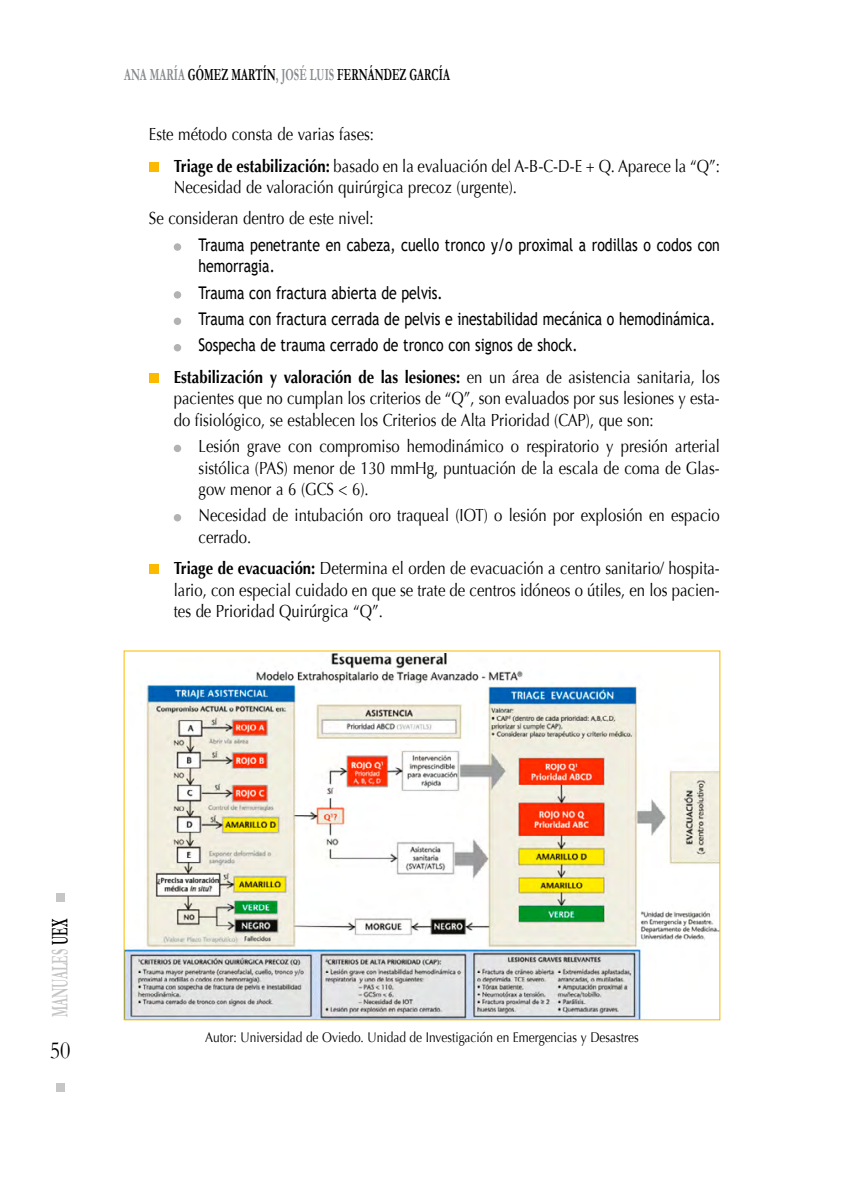
<style>
.page{position:relative;width:844px;height:1191px;background:#fff}
.page>*{position:absolute;margin:0;border:0;box-sizing:border-box;transform-origin:0 0}
.t1{font:700 24.5px "Garamond";color:#c6c6c6;scale:.5 1}
.t2{font:24.5px "Garamond";color:#000;scale:.9 1}
.t3{font:17.5px/21.3px "Optima";color:#000;scale:.85 1}
.t4{font:17.5px/26.4px "Trebuchet MS";color:#000;scale:.8 1}
.t5{font:700 17.5px "Garamond";letter-spacing:.01em;color:#000;scale:.6 1}
.t6{font:14px "Optima";color:#000;scale:.85 1}
.s1{color:#878a8e}
.s2{font-weight:700}
.s3{color:#000}
</style>
<div class="page">
<div style="left:56px;top:1082px;width:8px;height:9px;background:#c6c6c6"></div>
<div style="left:56px;top:893px;width:8px;height:9px;background:#c6c6c6"></div>
<div style="left:149px;top:162px;width:10px;height:9px;background:#fbba00"></div>
<div style="left:174px;top:243px;width:7px;height:8px;background:#b3b2b2;border-radius:50%"></div>
<div style="left:174px;top:291px;width:7px;height:8px;background:#b3b2b2;border-radius:50%"></div>
<div style="left:174px;top:317px;width:7px;height:8px;background:#b3b2b2;border-radius:50%"></div>
<div style="left:174px;top:344px;width:7px;height:7px;background:#b3b2b2;border-radius:50%"></div>
<div style="left:149px;top:373px;width:10px;height:10px;background:#fbba00"></div>
<div style="left:174px;top:445px;width:7px;height:7px;background:#b3b2b2;border-radius:50%"></div>
<div style="left:174px;top:514px;width:7px;height:7px;background:#b3b2b2;border-radius:50%"></div>
<div style="left:149px;top:564px;width:10px;height:10px;background:#fbba00"></div>
<img style="left:126px;top:653px;width:592px;height:365px">
<p class="t5" style="left:124px;top:66px;width:544px"><span class="s1">ANA MARÍA</span> GÓMEZ MARTÍN<span class="s1">, JOSÉ LUIS</span> FERNÁNDEZ GARCÍA</p>
<p class="t3" style="left:174px;top:119px;width:643px;line-height:31.3px;text-indent:-25px">Este método consta de varias fases:<br><span class="s2">Triage de estabilización:</span> basado en la evaluación del A-B-C-D-E + Q. Aparece la “Q”:</p>
<p class="t3" style="left:149px;top:172px;width:434px;line-height:31.3px;text-indent:25px">Necesidad de valoración quirúrgica precoz (urgente).<br>Se consideran dentro de este nivel:</p>
<p class="t4" style="left:198px;top:234px;width:653px;line-height:21.3px">Trauma penetrante en cabeza, cuello tronco y/o proximal a rodillas o codos con hemorragia.</p>
<p class="t4" style="left:198px;top:279px;width:647px">Trauma con fractura abierta de pelvis.<br>Trauma con fractura cerrada de pelvis e inestabilidad mecánica o hemodinámica.<br>Sospecha de trauma cerrado de tronco con signos de shock.</p>
<p class="t3" style="left:174px;top:366px;width:643px;text-align:justify"><span class="s2">Estabilización y valoración de las lesiones:</span> en un área de asistencia sanitaria, los pacientes que no cumplan los criterios de “Q”, son evaluados por sus lesiones y esta&shy;do fisiológico, se establecen los Criterios de Alta Prioridad (CAP), que son:</p>
<p class="t3" style="left:198px;top:436px;width:614px;text-align:justify">Lesión grave con compromiso hemodinámico o respiratorio y presión arterial sistólica (PAS) menor de 130 mmHg, puntuación de la escala de coma de Glas&shy;gow menor a 6 (GCS &lt; 6).</p>
<p class="t3" style="left:198px;top:505px;width:614px">Necesidad de intubación oro traqueal (IOT) o lesión por explosión en espacio cerrado.</p>
<p class="t3" style="left:174px;top:558px;width:644px;text-align:justify"><span class="s2">Triage de evacuación:</span> Determina el orden de evacuación a centro sanitario/ hospita&shy;lario, con especial cuidado en que se trate de centros idóneos o útiles, en los pacien&shy;tes de Prioridad Quirúrgica “Q”.</p>
<h1 class="t1" style="left:47px;top:1017px;width:198px;rotate:-90deg">MANUALES <span class="s3">UEX</span></h1>
<h1 class="t2" style="left:50px;top:1036px;width:24px">50</h1>
<p class="t6" style="left:205px;top:1029px;width:511px">Autor: Universidad de Oviedo. Unidad de Investigación en Emergencias y Desastres</p>
</div>
